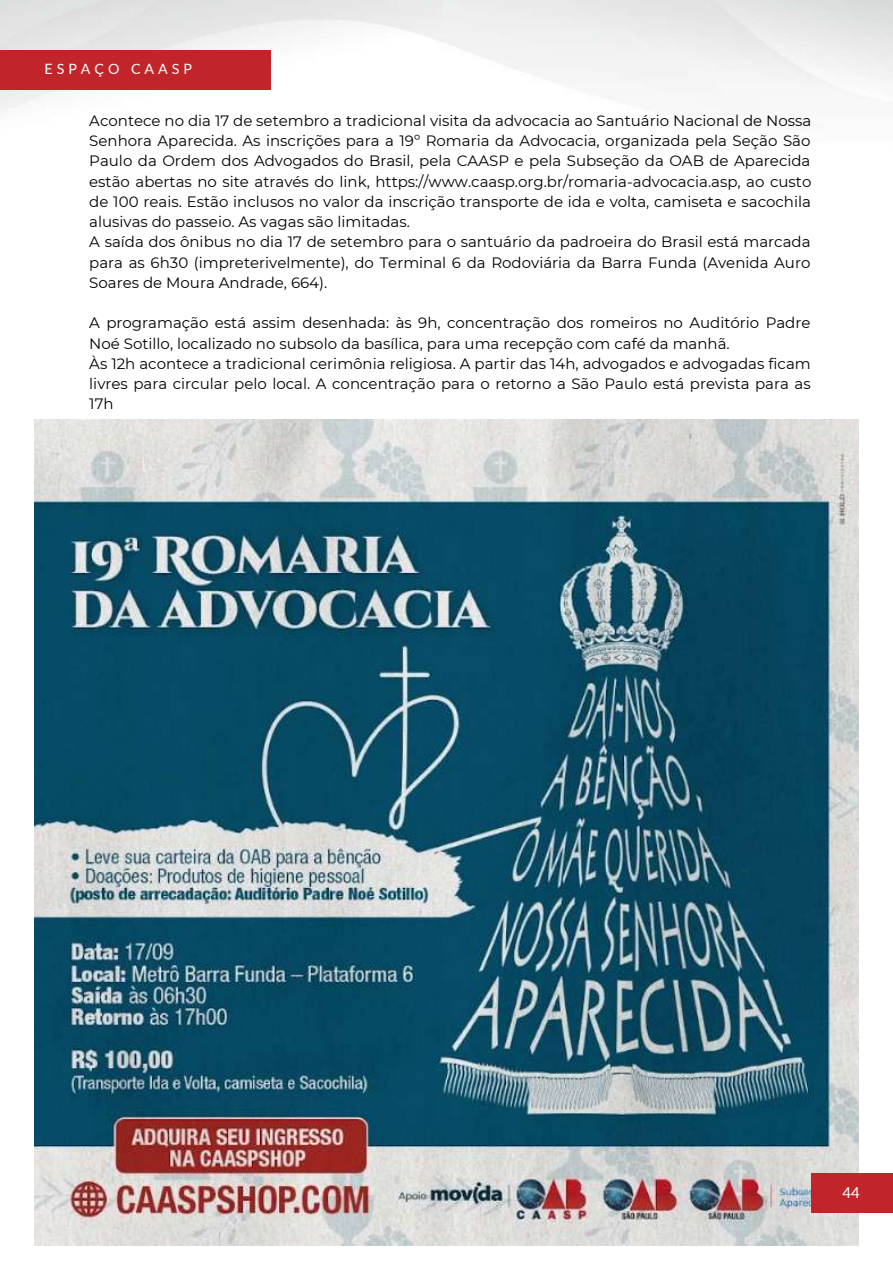
<style>
.page{position:relative;width:893px;height:1264px;background:#fff}
.page>*{position:absolute;margin:0;border:0;box-sizing:border-box;transform-origin:0 0}
.t1{font:15px/20.2px "Montserrat";color:#000}
.t2{font:15px "Lato";color:#fff}
.t3{font:14.25px "Lato";letter-spacing:.28em;color:#fff}
</style>
<div class="page">
<img style="left:0;top:0;width:892px;height:113px">
<div style="left:0;top:50px;width:271px;height:39px;background:#c1252a"></div>
<img style="left:35px;top:419px;width:823px;height:826px">
<div style="left:811px;top:1173px;width:81px;height:39px;background:#c1252a"></div>
<p class="t3" style="left:44px;top:60px;width:149px">ESPAÇO CAASP</p>
<p class="t1" style="left:89px;top:110px;width:723px">Acontece no dia 17 de setembro a tradicional visita da advocacia ao Santuário Nacional de Nossa Senhora Aparecida. As inscrições para a 19º Romaria da Advocacia, organizada pela Seção São Paulo da Ordem dos Advogados do Brasil, pela CAASP e pela Subseção da OAB de Aparecida estão abertas no site através do link, https://www.caasp.org.br/romaria-advocacia.asp, ao custo de 100 reais. Estão inclusos no valor da inscrição transporte de ida e volta, camiseta e sacochila alusivas do passeio. As vagas são limitadas.<br>A saída dos ônibus no dia 17 de setembro para o santuário da padroeira do Brasil está marcada para as 6h30 (impreterivelmente), do Terminal 6 da Rodoviária da Barra Funda (Avenida Auro Soares de Moura Andrade, 664).</p>
<p class="t1" style="left:89px;top:313px;width:723px">A programação está assim desenhada: às 9h, concentração dos romeiros no Auditório Padre Noé Sotillo, localizado no subsolo da basílica, para uma recepção com café da manhã.<br>Às 12h acontece a tradicional cerimônia religiosa. A partir das 14h, advogados e advogadas ficam livres para circular pelo local. A concentração para o retorno a São Paulo está prevista para as 17h</p>
<p class="t2" style="left:842px;top:1183px;width:19px">44</p>
</div>
